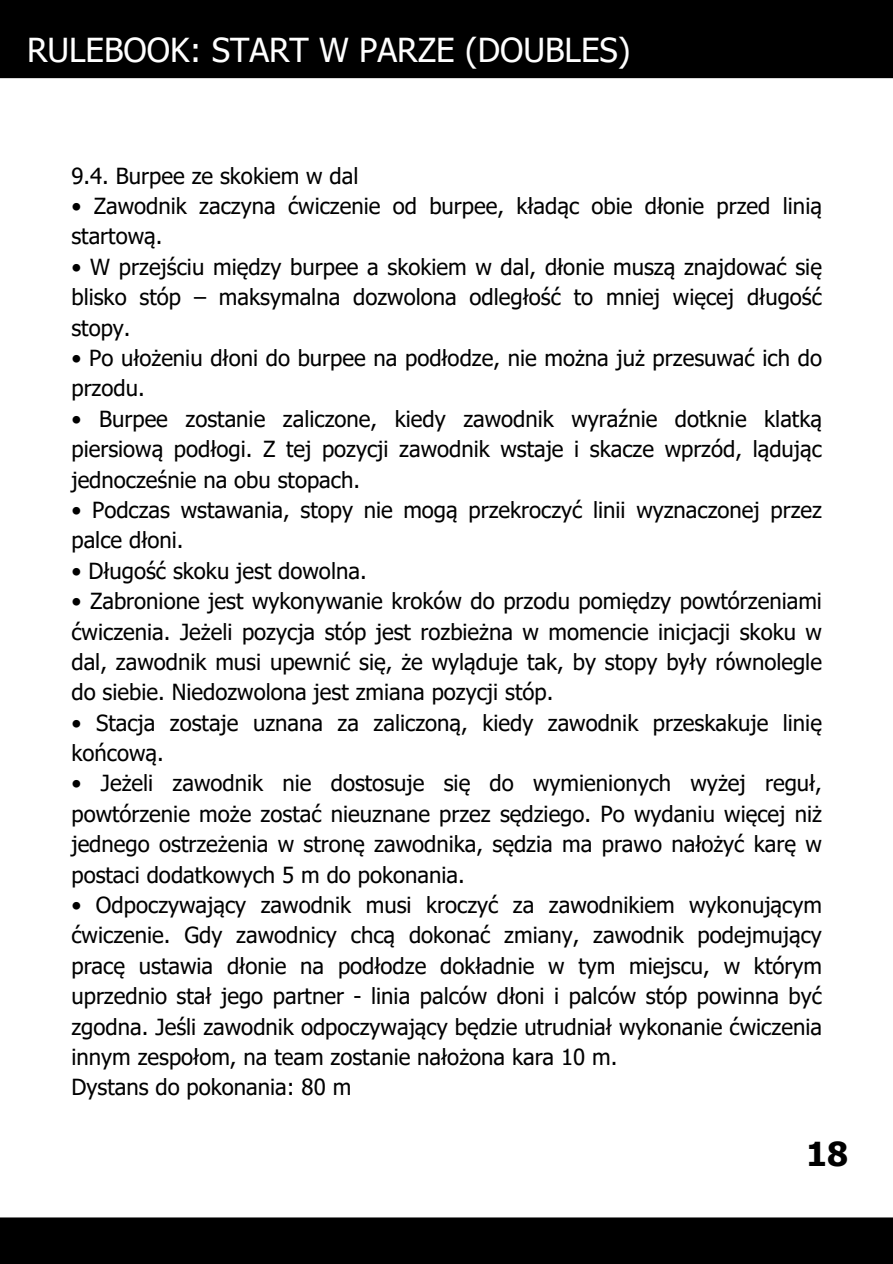
<style>
.page{position:relative;width:893px;height:1264px;background:#fff}
.page>*{position:absolute;margin:0;border:0;box-sizing:border-box;transform-origin:0 0}
.t1{font:33px "Tahoma";color:#fff}
.t2{font:700 33px "Tahoma";color:#000}
.t3{font:22.2px/30.3px "Tahoma";color:#000;text-align:justify}
</style>
<div class="page">
<div style="left:0;top:0;width:892px;height:78px;background:#000"></div>
<div style="left:0;top:1217px;width:892px;height:46px;background:#000"></div>
<h1 class="t1" style="left:27px;top:29px;width:605px">RULEBOOK: START W PARZE (DOUBLES)</h1>
<p class="t3" style="left:71px;top:160px;width:288px">9.4. Burpee ze skokiem w dal</p>
<p class="t3" style="left:71px;top:190px;width:752px">• Zawodnik zaczyna ćwiczenie od burpee, kładąc obie dłonie przed linią startową.</p>
<p class="t3" style="left:71px;top:251px;width:752px">• W przejściu między burpee a skokiem w dal, dłonie muszą znajdować się blisko stóp – maksymalna dozwolona odległość to mniej więcej długość stopy.</p>
<p class="t3" style="left:71px;top:342px;width:752px">• Po ułożeniu dłoni do burpee na podłodze, nie można już przesuwać ich do przodu.</p>
<p class="t3" style="left:71px;top:403px;width:752px">• Burpee zostanie zaliczone, kiedy zawodnik wyraźnie dotknie klatką piersiową podłogi. Z tej pozycji zawodnik wstaje i skacze wprzód, lądując jednocześnie na obu stopach.</p>
<p class="t3" style="left:71px;top:494px;width:752px">• Podczas wstawania, stopy nie mogą przekroczyć linii wyznaczonej przez palce dłoni.</p>
<p class="t3" style="left:71px;top:554px;width:297px">• Długość skoku jest dowolna.</p>
<p class="t3" style="left:71px;top:585px;width:752px">• Zabronione jest wykonywanie kroków do przodu pomiędzy powtórzeniami ćwiczenia. Jeżeli pozycja stóp jest rozbieżna w momencie inicjacji skoku w dal, zawodnik musi upewnić się, że wyląduje tak, by stopy były równolegle do siebie. Niedozwolona jest zmiana pozycji stóp.</p>
<p class="t3" style="left:71px;top:706px;width:752px">• Stacja zostaje uznana za zaliczoną, kiedy zawodnik przeskakuje linię końcową.</p>
<p class="t3" style="left:71px;top:767px;width:752px">• Jeżeli zawodnik nie dostosuje się do wymienionych wyżej reguł, powtórzenie może zostać nieuznane przez sędziego. Po wydaniu więcej niż jednego ostrzeżenia w stronę zawodnika, sędzia ma prawo nałożyć karę w postaci dodatkowych 5 m do pokonania.</p>
<p class="t3" style="left:71px;top:889px;width:752px">• Odpoczywający zawodnik musi kroczyć za zawodnikiem wykonującym ćwiczenie. Gdy zawodnicy chcą dokonać zmiany, zawodnik podejmujący pracę ustawia dłonie na podłodze dokładnie w tym miejscu, w którym uprzednio stał jego partner - linia palców dłoni i palców stóp powinna być zgodna. Jeśli zawodnik odpoczywający będzie utrudniał wykonanie ćwiczenia innym zespołom, na team zostanie nałożona kara 10 m.</p>
<p class="t3" style="left:71px;top:1071px;width:281px">Dystans do pokonania: 80 m</p>
<p class="t2" style="left:806px;top:1133px;width:43px">18</p>
</div>
